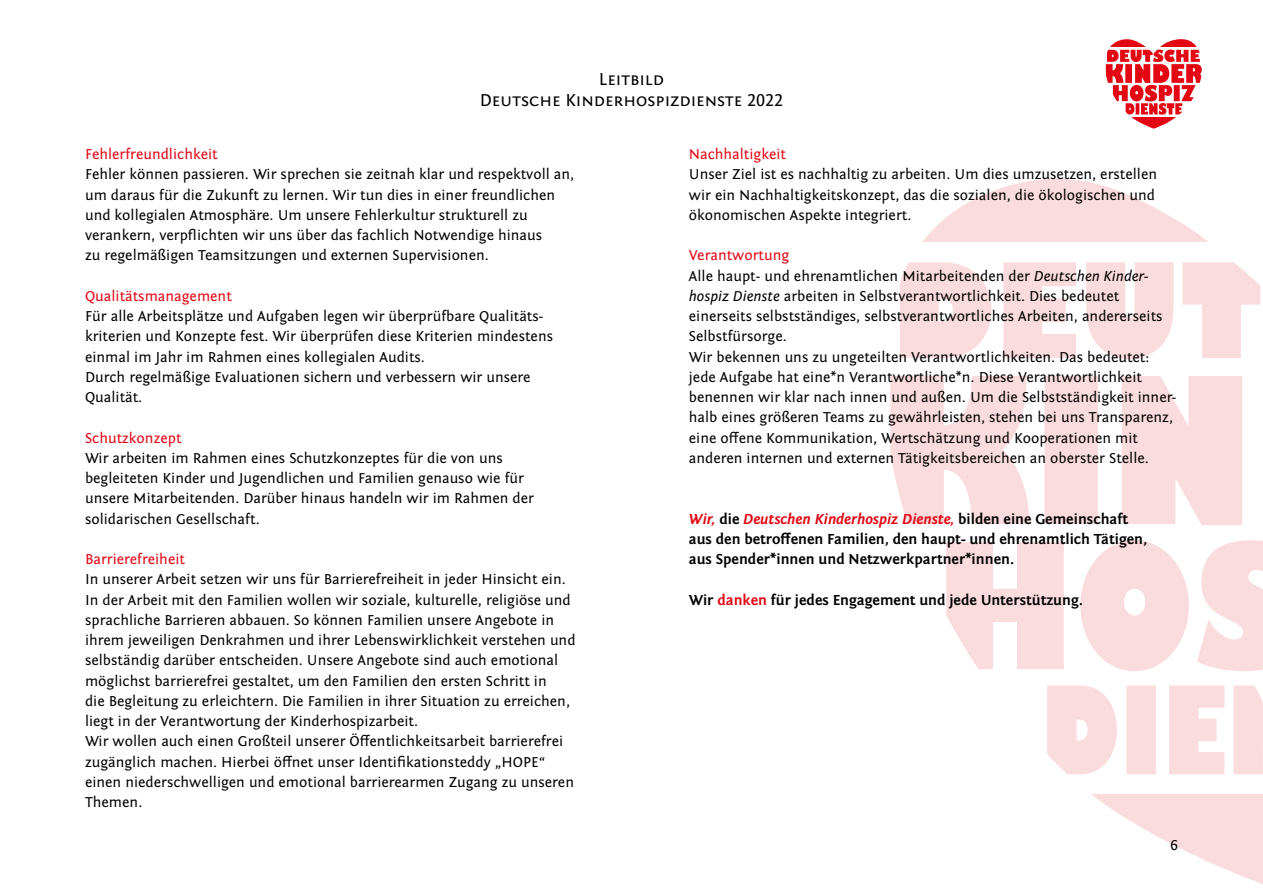
<style>
.page{position:relative;width:1263px;height:893px;background:#fff}
.page>*{position:absolute;margin:0;border:0;box-sizing:border-box;transform-origin:0 0}
.t1{font:18px/21.6px "Fontin Sans Small Caps";color:#000;text-align:center}
.t2{font:15px/20.2px "Fontin Sans";color:#000}
.t3{font:700 15px/20.2px "Fontin Sans";color:#000}
.t4{font:15px "Fontin Sans";color:#e30613}
.s1{color:#e30613}
.s2{font-style:italic}
.s3{font-style:italic;color:#e30613}
</style>
<div class="page">
<svg style="left:1047px;top:685px;width:216px;height:90px"></svg>
<svg style="left:946px;top:540px;width:317px;height:131px"></svg>
<svg style="left:890px;top:376px;width:352px;height:149px;fill:#fbdcde"></svg>
<svg style="left:900px;top:262px;width:361px;height:97px"></svg>
<svg style="left:923px;top:179px;width:284px;height:62px;fill:#fbdcde"></svg>
<svg style="left:1091px;top:794px;width:172px;height:90px;fill:#fbdcde"></svg>
<svg style="left:1106px;top:50px;width:96px;height:65px"></svg>
<svg style="left:1110px;top:39px;width:87px;height:8px"></svg>
<svg style="left:1131px;top:117px;width:45px;height:12px"></svg>
<p class="t1" style="left:480px;top:68px;width:305px">Leitbild<br>Deutsche Kinderhospizdienste 2022</p>
<p class="t4" style="left:85px;top:146px;width:134px">Fehlerfreundlichkeit</p>
<p class="t2" style="left:85px;top:165px;width:491px">Fehler können passieren. Wir sprechen sie zeitnah klar und respektvoll an, um daraus für die Zukunft zu lernen. Wir tun dies in einer freundlichen und kollegialen Atmosphäre. Um unsere Fehlerkultur strukturell zu verankern, verpflichten wir uns über das fachlich Notwendige hinaus<br>zu regelmäßigen Teamsitzungen und externen Supervisionen.</p>
<p class="t4" style="left:85px;top:288px;width:148px">Qualitätsmanagement</p>
<p class="t2" style="left:85px;top:306px;width:470px">Für alle Arbeitsplätze und Aufgaben legen wir überprüfbare Qualitäts&shy;kriterien und Konzepte fest. Wir überprüfen diese Kriterien mindestens einmal im Jahr im Rahmen eines kollegialen Audits.<br>Durch regelmäßige Evaluationen sichern und verbessern wir unsere Qualität.</p>
<p class="t4" style="left:85px;top:429px;width:98px">Schutzkonzept</p>
<p class="t2" style="left:85px;top:448px;width:450px">Wir arbeiten im Rahmen eines Schutzkonzeptes für die von uns begleiteten Kinder und Jugendlichen und Familien genauso wie für unsere Mitarbeitenden. Darüber hinaus handeln wir im Rahmen der solidarischen Gesellschaft.</p>
<p class="t4" style="left:85px;top:551px;width:101px">Barrierefreiheit</p>
<p class="t2" style="left:85px;top:570px;width:492px">In unserer Arbeit setzen wir uns für Barrierefreiheit in jeder Hinsicht ein.<br>In der Arbeit mit den Familien wollen wir soziale, kulturelle, religiöse und sprachliche Barrieren abbauen. So können Familien unsere Angebote in ihrem jeweiligen Denkrahmen und ihrer Lebenswirklichkeit verstehen und selbständig darüber entscheiden. Unsere Angebote sind auch emotional möglichst barrierefrei gestaltet, um den Familien den ersten Schritt in<br>die Begleitung zu erleichtern. Die Familien in ihrer Situation zu erreichen, liegt in der Verantwortung der Kinderhospizarbeit.<br>Wir wollen auch einen Großteil unserer Öffentlichkeitsarbeit barrierefrei zugänglich machen. Hierbei öffnet unser Identifikationsteddy „HOPE“ einen niederschwelligen und emotional barrierearmen Zugang zu unseren Themen.</p>
<p class="t4" style="left:689px;top:146px;width:99px">Nachhaltigkeit</p>
<p class="t2" style="left:689px;top:165px;width:470px">Unser Ziel ist es nachhaltig zu arbeiten. Um dies umzusetzen, erstellen wir ein Nachhaltigkeitskonzept, das die sozialen, die ökologischen und ökonomischen Aspekte integriert.</p>
<p class="t2" style="left:689px;top:246px;width:489px"><span class="s1">Verantwortung<br></span>Alle haupt- und ehrenamtlichen Mitarbeitenden der <span class="s2">Deutschen Kinder&shy;hospiz Dienste</span> arbeiten in Selbstverantwortlichkeit. Dies bedeutet einerseits selbstständiges, selbstverantwortliches Arbeiten, andererseits Selbstfürsorge.<br>Wir bekennen uns zu ungeteilten Verantwortlichkeiten. Das bedeutet: jede Aufgabe hat eine*n Verantwortliche*n. Diese Verantwortlichkeit benennen wir klar nach innen und außen. Um die Selbstständigkeit inner&shy;halb eines größeren Teams zu gewährleisten, stehen bei uns Transparenz, eine offene Kommunikation, Wertschätzung und Kooperationen mit anderen internen und externen Tätigkeitsbereichen an oberster Stelle.</p>
<p class="t3" style="left:689px;top:509px;width:460px"><span class="s3">Wir,</span> die <span class="s3">Deutschen Kinderhospiz Dienste,</span> bilden eine Gemeinschaft aus den betroffenen Familien, den haupt- und ehrenamtlich Tätigen, aus Spender*innen und Netzwerkpartner*innen.</p>
<p class="t3" style="left:689px;top:590px;width:396px">Wir <span class="s1">danken</span> für jedes Engagement und jede Unterstützung.</p>
<p class="t2" style="left:1170px;top:835px;width:9px">6</p>
</div>
